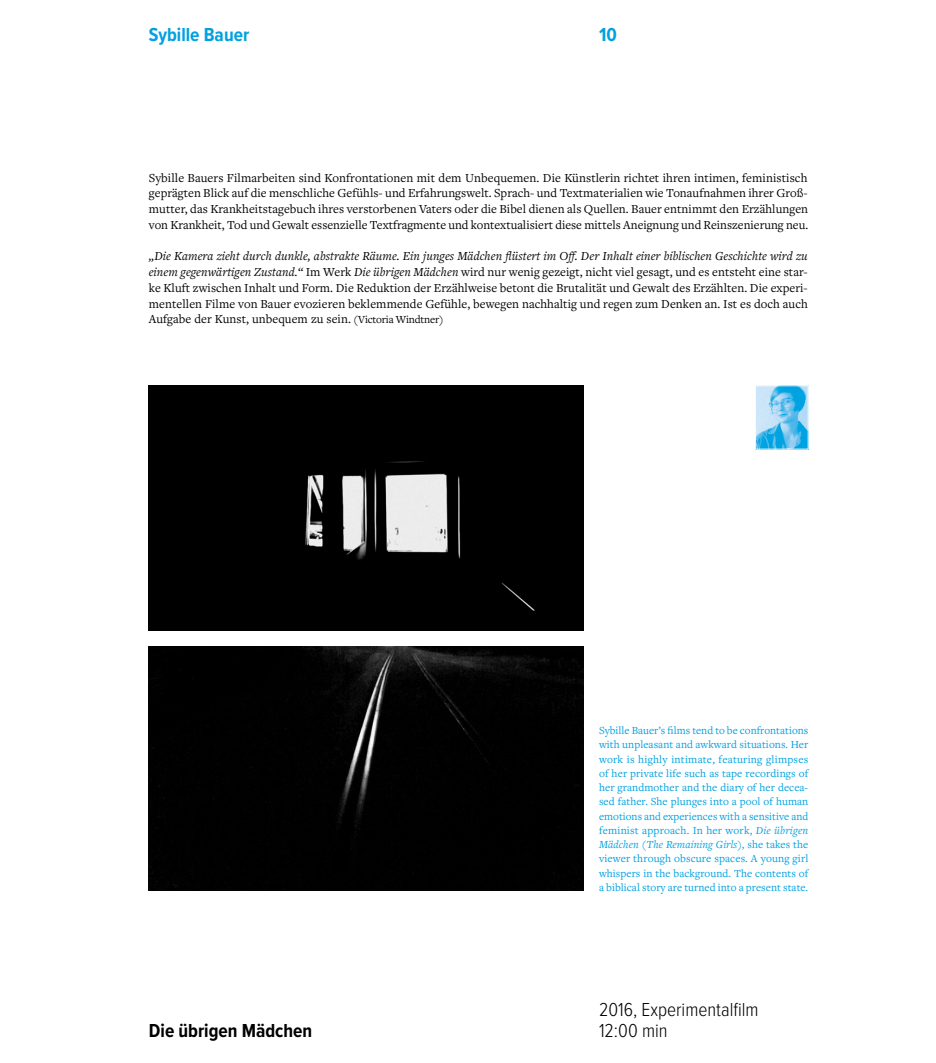
<style>
.page{position:relative;width:936px;height:1063px;background:#fff}
.page>*{position:absolute;margin:0;border:0;box-sizing:border-box;transform-origin:0 0}
.t1{font:300 19.5px/21px "Proxima Nova Cond";color:#000}
.t2{font:700 19.5px "Proxima Nova Cond";color:#000}
.t3{font:700 19.5px "Proxima Nova Cond";color:#00a1e0}
.t4{font:12.75px/15.8px "Freight Text Pro";letter-spacing:.005em;color:#000;text-align:justify}
.t5{font:11.25px/14.2px "Freight Text Pro";letter-spacing:.005em;color:#00a1e0;text-align:justify}
.s1{font-style:italic}
.s2{font-size:11.25px}
</style>
<div class="page">
<img style="left:149px;top:386px;width:434px;height:244px">
<div style="left:149px;top:646px;width:434px;height:245px;background:#000"></div>
<img style="left:757px;top:388px;width:49px;height:59px">
<div style="left:755px;top:386px;width:53px;height:63px;border:1px solid #fff"></div>
<h1 class="t3" style="left:149px;top:20px;width:102px">Sybille Bauer</h1>
<h1 class="t3" style="left:599px;top:20px;width:19px">10</h1>
<p class="t4" style="left:149px;top:169px;width:660px">Sybille Bauers Filmarbeiten sind Konfrontationen mit dem Unbequemen. Die Künstlerin richtet ihren intimen, feministisch geprägten Blick auf die menschliche Gefühls- und Erfahrungswelt. Sprach- und Textmaterialien wie Tonaufnahmen ihrer Groß&shy;mutter, das Krankheitstagebuch ihres verstorbenen Vaters oder die Bibel dienen als Quellen. Bauer entnimmt den Erzählungen von Krankheit, Tod und Gewalt essenzielle Textfragmente und kontextualisiert diese mittels Aneignung und Reinszenierung neu.</p>
<p class="t4" style="left:149px;top:248px;width:660px"><span class="s1">„Die Kamera zieht durch dunkle, abstrakte Räume. Ein junges Mädchen flüstert im Off. Der Inhalt einer biblischen Geschichte wird zu einem gegenwärtigen Zustand.“</span> Im Werk <span class="s1">Die übrigen Mädchen</span> wird nur wenig gezeigt, nicht viel gesagt, und es entsteht eine star&shy;ke Kluft zwischen Inhalt und Form. Die Reduktion der Erzählweise betont die Brutalität und Gewalt des Erzählten. Die experi&shy;mentellen Filme von Bauer evozieren beklemmende Gefühle, bewegen nachhaltig und regen zum Denken an. Ist es doch auch Aufgabe der Kunst, unbequem zu sein. <span class="s2">(Victoria Windtner)</span></p>
<h1 class="t2" style="left:149px;top:1017px;width:165px">Die übrigen Mädchen</h1>
<p class="t5" style="left:599px;top:723px;width:211px">Sybille Bauer’s films tend to be confrontations with unpleasant and awkward situations. Her work is highly intimate, featuring glimpses of her private life such as tape recordings of her grandmother and the diary of her decea&shy;sed father. She plunges into a pool of human emotions and experiences with a sensitive and feminist approach. In her work, <span class="s1">Die übrigen Mädchen (The Remaining Girls)</span>, she takes the viewer through obscure spaces. A young girl whispers in the background. The contents of a biblical story are turned into a present state.</p>
<h1 class="t1" style="left:599px;top:1000px;width:161px">2016, Experimentalfilm<br>12:00 min</h1>
</div>
